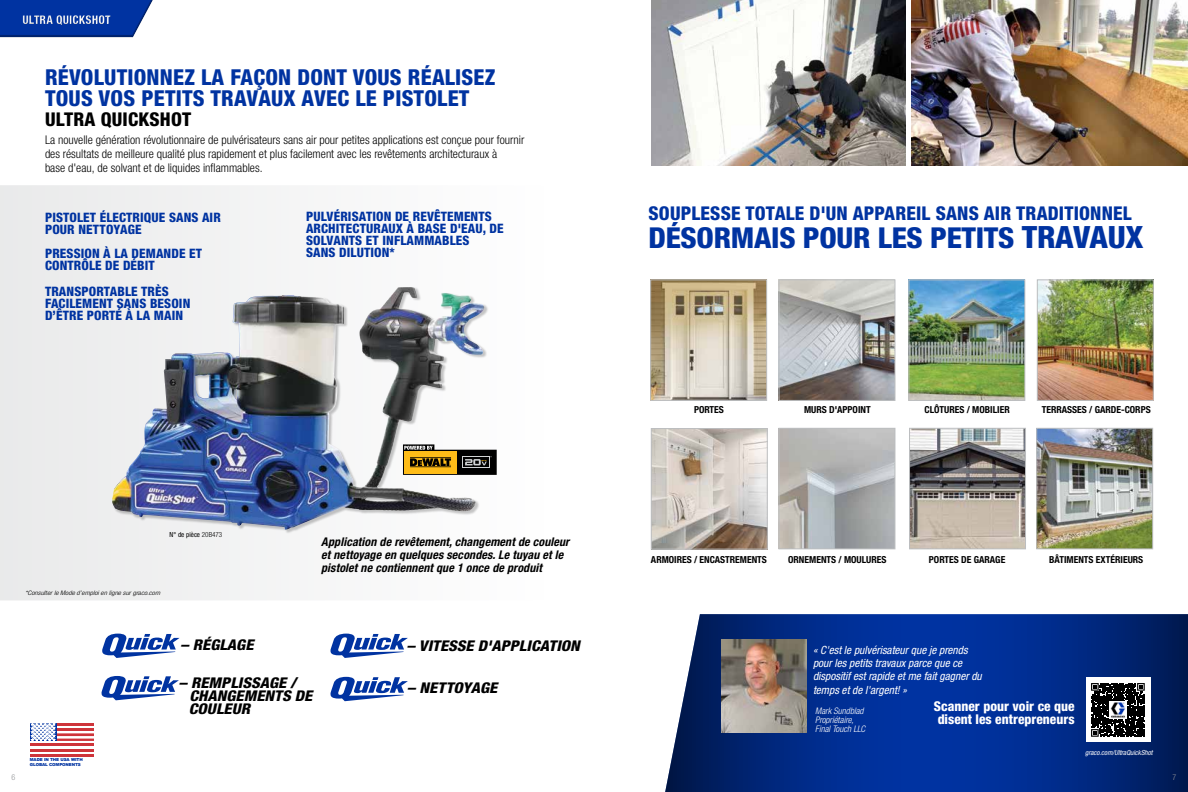
<style>
.page{position:relative;width:1188px;height:792px;background:#fff}
.page>*{position:absolute;margin:0;border:0;box-sizing:border-box;transform-origin:0 0}
.t1{font:800 condensed 28.8px "Helvetica Neue LTW1 G";letter-spacing:-.01em;color:#0033a1;scale:1.05 1}
.t2{font:800 condensed 22px/21px "Helvetica Neue LTW1 G";letter-spacing:.01em;color:#0033a1}
.t3{font:800 condensed 19px "Helvetica Neue LTW1 G";letter-spacing:.01em;color:#0033a1}
.t4{font:800 condensed 19px "Helvetica Neue LTW1 G";letter-spacing:.01em;color:#000}
.t5{font:italic 800 condensed 14.8px/12.9px "Helvetica Neue LTW1 G";color:#000;scale:1.1 1}
.t6{font:800 condensed 13.5px/13px "Helvetica Neue LTW1 G";color:#fff}
.t7{font:800 condensed 13px/12px "Helvetica Neue LTW1 G";letter-spacing:.01em;color:#0033a1}
.t8{font:300 condensed 12px/14px "Helvetica Neue LTW1 G";color:#000}
.t9{font:italic 700 condensed 12px/13px "Helvetica Neue LTW1 G";letter-spacing:.01em;color:#000}
.t10{font:800 condensed 12px "Helvetica Neue LTW1 G";letter-spacing:.01em;color:#fff;scale:.96 1}
.t11{font:italic condensed 11.3px/13.4px "Helvetica Neue LTW1 G";color:#fff}
.t12{font:700 condensed 9.7px "Helvetica Neue LTW1 G";color:#000}
.t13{font:italic 300 condensed 9px/9.3px "Helvetica Neue LTW1 G";color:#fff}
.t14{font:300 condensed 8px "Helvetica Neue LTW1 G";color:#939598}
.t15{font:italic condensed 7px "Helvetica Neue LTW1 G";color:#fff}
.t16{font:condensed 7px "Helvetica Neue LTW1 G";color:#000}
.t17{font:italic 300 condensed 6.2px "Helvetica Neue LTW1 G";color:#000;scale:1.19 1}
.t18{font:900 4.1px/4.5px "Arial";letter-spacing:-.025em;color:#0033a1}
.s1{font-weight:300}
.s2{font-size:30.7px}
</style>
<div class="page">
<div style="left:0;top:185px;width:289px;height:415px;background:#ededee"></div>
<img style="left:912px;top:0;width:276px;height:166px">
<img style="left:652px;top:0;width:253px;height:166px">
<div style="left:0;top:0;width:163px;height:38px;background:#000;opacity:.5"></div>
<img style="left:1039px;top:281px;width:113px;height:118px">
<div style="left:1037px;top:279px;width:117px;height:122px;border:1px solid #bcbec0"></div>
<img style="left:1038px;top:430px;width:113px;height:117px">
<div style="left:1036px;top:428px;width:117px;height:121px;border:1px solid #bcbec0"></div>
<img style="left:911px;top:430px;width:113px;height:117px">
<div style="left:909px;top:428px;width:117px;height:121px;border:1px solid #bcbec0"></div>
<img style="left:910px;top:281px;width:113px;height:118px">
<div style="left:908px;top:279px;width:117px;height:122px;border:1px solid #bcbec0"></div>
<img style="left:780px;top:430px;width:113px;height:117px">
<div style="left:778px;top:428px;width:117px;height:121px;border:1px solid #bcbec0"></div>
<img style="left:780px;top:281px;width:113px;height:118px">
<div style="left:778px;top:279px;width:117px;height:122px;border:1px solid #bcbec0"></div>
<img style="left:652px;top:281px;width:113px;height:118px">
<div style="left:650px;top:279px;width:117px;height:122px;border:1px solid #bcbec0"></div>
<img style="left:653px;top:430px;width:113px;height:118px">
<div style="left:651px;top:428px;width:117px;height:122px;border:1px solid #bcbec0"></div>
<svg style="left:665px;top:614px;width:523px;height:178px;background:#0a328a"></svg>
<img style="left:721px;top:640px;width:85px;height:93px">
<div style="left:112px;top:287px;width:376px;height:247px;background:#000;opacity:.22"></div>
<img style="left:144px;top:287px;width:262px;height:200px">
<svg style="left:403px;top:444px;width:94px;height:31px;background:#836e3a"></svg>
<svg style="left:101px;top:676px;width:78px;height:24px"></svg>
<svg style="left:102px;top:634px;width:78px;height:24px"></svg>
<svg style="left:330px;top:634px;width:78px;height:24px"></svg>
<svg style="left:330px;top:677px;width:78px;height:24px"></svg>
<svg style="left:30px;top:723px;width:64px;height:34px"></svg>
<div style="left:1086px;top:678px;width:65px;height:64px;background:#fff"></div>
<svg style="left:1091px;top:683px;width:54px;height:54px;background:#2a2a2a"></svg>
<img style="left:1110px;top:702px;width:16px;height:16px">
<div style="left:20px;top:12px;width:94px;height:12px;background:#0033a1"></div>
<div style="left:20px;top:14px;width:94px;height:14px;background:#000;opacity:.5"></div>
<p class="t10" style="left:22px;top:12px;width:93px">ULTRA QUICKSHOT</p>
<h2 class="t2" style="left:45px;top:66px;width:452px">RÉVOLUTIONNEZ LA FAÇON DONT VOUS RÉALISEZ<br>TOUS VOS PETITS TRAVAUX AVEC LE PISTOLET</h2>
<h3 class="t4" style="left:45px;top:107px;width:148px">ULTRA QUICKSHOT</h3>
<p class="t8" style="left:45px;top:133px;width:481px">La nouvelle génération révolutionnaire de pulvérisateurs sans air pour petites applications est conçue pour fournir des résultats de meilleure qualité plus rapidement et plus facilement avec les revêtements architecturaux à<br>base d'eau, de solvant et de liquides inflammables.</p>
<p class="t7" style="left:45px;top:212px;width:177px">PISTOLET ÉLECTRIQUE SANS AIR<br>POUR NETTOYAGE</p>
<p class="t7" style="left:45px;top:248px;width:159px">PRESSION À LA DEMANDE ET<br>CONTRÔLE DE DÉBIT</p>
<p class="t7" style="left:45px;top:285px;width:147px">TRANSPORTABLE TRÈS<br>FACILEMENT SANS BESOIN<br>D’ÊTRE PORTÉ À LA MAIN</p>
<p class="t7" style="left:306px;top:210px;width:199px">PULVÉRISATION DE REVÊTEMENTS<br>ARCHITECTURAUX À BASE D'EAU, DE<br>SOLVANTS ET INFLAMMABLES<br>SANS DILUTION*</p>
<p class="t16" style="left:170px;top:530px;width:54px">N° de pièce <span class="s1">20B473</span></p>
<p class="t17" style="left:25px;top:589px;width:115px">*Consulter le Mode d’emploi en ligne sur graco.com</p>
<p class="t9" style="left:321px;top:535px;width:250px">Application de revêtement, changement de couleur et nettoyage en quelques secondes. Le tuyau et le pistolet ne contiennent que 1 once de produit</p>
<p class="t18" style="left:30px;top:757px;width:54px">MADE IN THE USA WITH<br>GLOBAL COMPONENTS</p>
<p class="t5" style="left:181px;top:638px;width:71px">– RÉGLAGE</p>
<p class="t5" style="left:407px;top:639px;width:162px">– VITESSE D'APPLICATION</p>
<p class="t5" style="left:189px;top:676px;width:117px;text-indent:-10px">– REMPLISSAGE /<br>CHANGEMENTS DE<br>COULEUR</p>
<p class="t5" style="left:407px;top:681px;width:87px">– NETTOYAGE</p>
<h3 class="t3" style="left:649px;top:202px;width:485px">SOUPLESSE TOTALE D'UN APPAREIL SANS AIR TRADITIONNEL</h3>
<h1 class="t1" style="left:649px;top:220px;width:473px">DÉSORMAIS POUR LES PETITS <span class="s2">TRAVAUX</span></h1>
<p class="t12" style="left:694px;top:404px;width:31px">PORTES</p>
<p class="t12" style="left:804px;top:404px;width:68px">MURS D'APPOINT</p>
<p class="t12" style="left:925px;top:404px;width:87px">CLÔTURES / MOBILIER</p>
<p class="t12" style="left:1042px;top:404px;width:110px">TERRASSES / GARDE-CORPS</p>
<p class="t12" style="left:651px;top:554px;width:117px">ARMOIRES / ENCASTREMENTS</p>
<p class="t12" style="left:788px;top:554px;width:100px">ORNEMENTS / MOULURES</p>
<p class="t12" style="left:929px;top:554px;width:78px">PORTES DE GARAGE</p>
<p class="t12" style="left:1049px;top:554px;width:96px">BÂTIMENTS EXTÉRIEURS</p>
<p class="t11" style="left:813px;top:643px;width:170px">« C'est le pulvérisateur que je prends pour les petits travaux parce que ce dispositif est rapide et me fait gagner du temps et de l'argent! »</p>
<p class="t13" style="left:815px;top:706px;width:51px">Mark Sundblad<br>Propriétaire,<br>Final Touch LLC</p>
<p class="t6" style="left:934px;top:700px;width:142px">Scanner pour voir ce que disent les entrepreneurs</p>
<p class="t15" style="left:1085px;top:748px;width:69px">graco.com/UltraQuickShot</p>
<p class="t14" style="left:12px;top:772px;width:5px">6</p>
<p class="t14" style="left:1173px;top:772px;width:5px">7</p>
</div>
